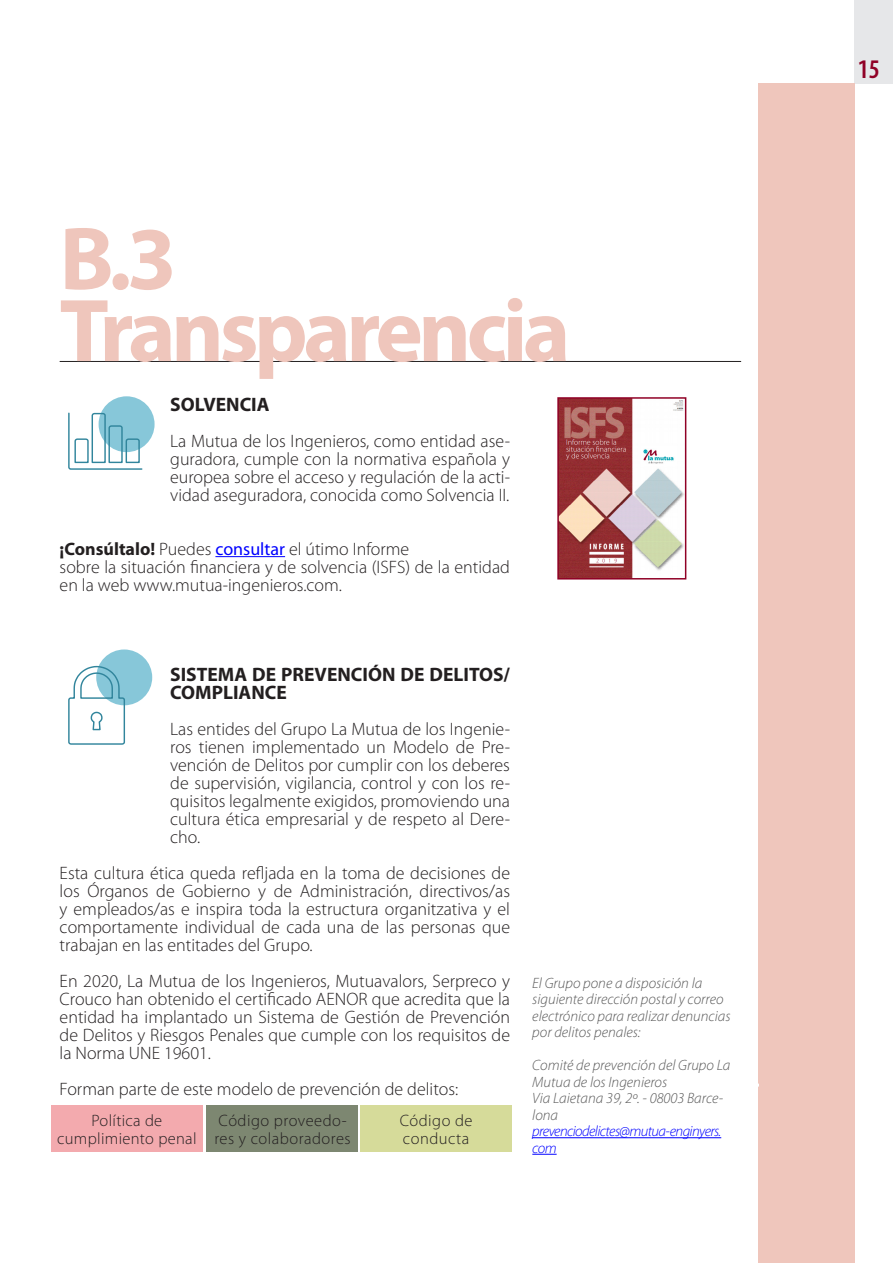
<style>
.page{position:relative;width:893px;height:1263px;background:#fff}
.page>*{position:absolute;margin:0;border:0;box-sizing:border-box;transform-origin:0 0}
.t1{font:700 90px "Myriad Pro";letter-spacing:-.05em;color:#efc6bc}
.t2{font:600 condensed 27px "Myriad Pro";color:#900126}
.t3{font:700 19.5px/18px "Myriad Pro";color:#231f20}
.t4{font:300 18px/18px "Myriad Pro";color:#231f20;text-align:justify}
.t5{font:300 16.5px/18px "Myriad Pro";letter-spacing:.03em;color:#231f20}
.t6{font:italic 300 15px/16.5px "Myriad Pro";color:#595959}
.t7{font:italic 300 15px/16.5px "Myriad Pro";letter-spacing:-.04em;color:#00f}
.s1{font-weight:700}
.s2{font-weight:400;color:#00f}
</style>
<div class="page">
<div style="left:855px;top:0;width:38px;height:84px;background:#e6e7e9"></div>
<hr style="left:60px;top:361px;width:681px;height:1px;background:#231f20">
<hr style="left:215px;top:556px;width:70px;height:1px;background:#00f">
<div style="left:99px;top:396px;width:55px;height:56px;background:#87c7d9;border-radius:50%"></div>
<svg style="left:68px;top:412px;width:75px;height:58px"></svg>
<img style="left:560px;top:400px;width:123px;height:176px">
<div style="left:557px;top:397px;width:129px;height:182px;border:2px solid #900126"></div>
<div style="left:96px;top:649px;width:56px;height:56px;background:#87c7d9;border-radius:50%"></div>
<svg style="left:68px;top:665px;width:58px;height:80px"></svg>
<div style="left:206px;top:1105px;width:152px;height:47px;background:#7d8771"></div>
<div style="left:360px;top:1105px;width:152px;height:47px;background:#d6db9a"></div>
<div style="left:51px;top:1105px;width:152px;height:47px;background:#f3aaae"></div>
<div style="left:759px;top:84px;width:96px;height:1179px;background:#efc6bc"></div>
<hr style="left:532px;top:1137px;width:189px;height:1px;background:#00f">
<svg style="left:532px;top:1154px;width:25px;height:1px"></svg>
<p class="t1" style="left:60px;top:200px;width:119px">B.3</p>
<p class="t1" style="left:60px;top:272px;width:512px">Transparencia</p>
<p class="t3" style="left:170px;top:395px;width:101px">SOLVENCIA</p>
<p class="t4" style="left:170px;top:432px;width:341px">La Mutua de los Ingenieros, como entidad ase&shy;guradora, cumple con la normativa española y europea sobre el acceso y regulación de la acti&shy;vidad aseguradora, conocida como Solvencia II.</p>
<p class="t4" style="left:60px;top:540px;width:351px"><span class="s1">¡Consúltalo!</span> Puedes <span class="s2">consultar</span> el útimo Informe</p>
<p class="t4" style="left:60px;top:558px;width:452px">sobre la situación financiera y de solvencia (ISFS) de la entidad en la web www.mutua-ingenieros.com.</p>
<p class="t3" style="left:170px;top:665px;width:341px">SISTEMA DE PREVENCIÓN DE DELITOS/<br>COMPLIANCE</p>
<p class="t4" style="left:170px;top:720px;width:341px">Las entides del Grupo La Mutua de los Ingenie&shy;ros tienen implementado un Modelo de Pre&shy;vención de Delitos por cumplir con los deberes de supervisión, vigilancia, control y con los re&shy;quisitos legalmente exigidos, promoviendo una cultura ética empresarial y de respeto al Dere&shy;cho.</p>
<p class="t4" style="left:60px;top:864px;width:452px">Esta cultura ética queda refljada en la toma de decisiones de los Órganos de Gobierno y de Administración, directivos/as y empleados/as e inspira toda la estructura organitzativa y el comportamente individual de cada una de las personas que trabajan en las entitades del Grupo.</p>
<p class="t4" style="left:60px;top:972px;width:452px">En 2020, La Mutua de los Ingenieros, Mutuavalors, Serpreco y Crouco han obtenido el certificado AENOR que acredita que la entidad ha implantado un Sistema de Gestión de Prevención de Delitos y Riesgos Penales que cumple con los requisitos de la Norma UNE 19601.</p>
<p class="t4" style="left:60px;top:1080px;width:400px">Forman parte de este modelo de prevención de delitos:</p>
<p class="t5" style="left:91px;top:1111px;width:72px">Política de</p>
<p class="t5" style="left:57px;top:1129px;width:141px">cumplimiento penal</p>
<p class="t5" style="left:214px;top:1111px;width:138px">Código proveedo&shy;res y colaboradores</p>
<p class="t5" style="left:400px;top:1111px;width:74px">Código de</p>
<p class="t5" style="left:403px;top:1129px;width:68px">conducta</p>
<p class="t6" style="left:532px;top:974px;width:200px">El Grupo pone a disposición la siguiente dirección postal y correo electrónico para realizar denuncias por delitos penales:</p>
<p class="t6" style="left:532px;top:1057px;width:200px">Comité de prevención del Grupo La<br>Mutua de los Ingenieros</p>
<p class="t6" style="left:532px;top:1090px;width:192px">Via Laietana 39, 2º. - 08003 Barce&shy;lona</p>
<p class="t7" style="left:532px;top:1123px;width:190px">prevenciodelictes@mutua-enginyers. com</p>
<h2 class="t2" style="left:858px;top:52px;width:24px">15</h2>
</div>
